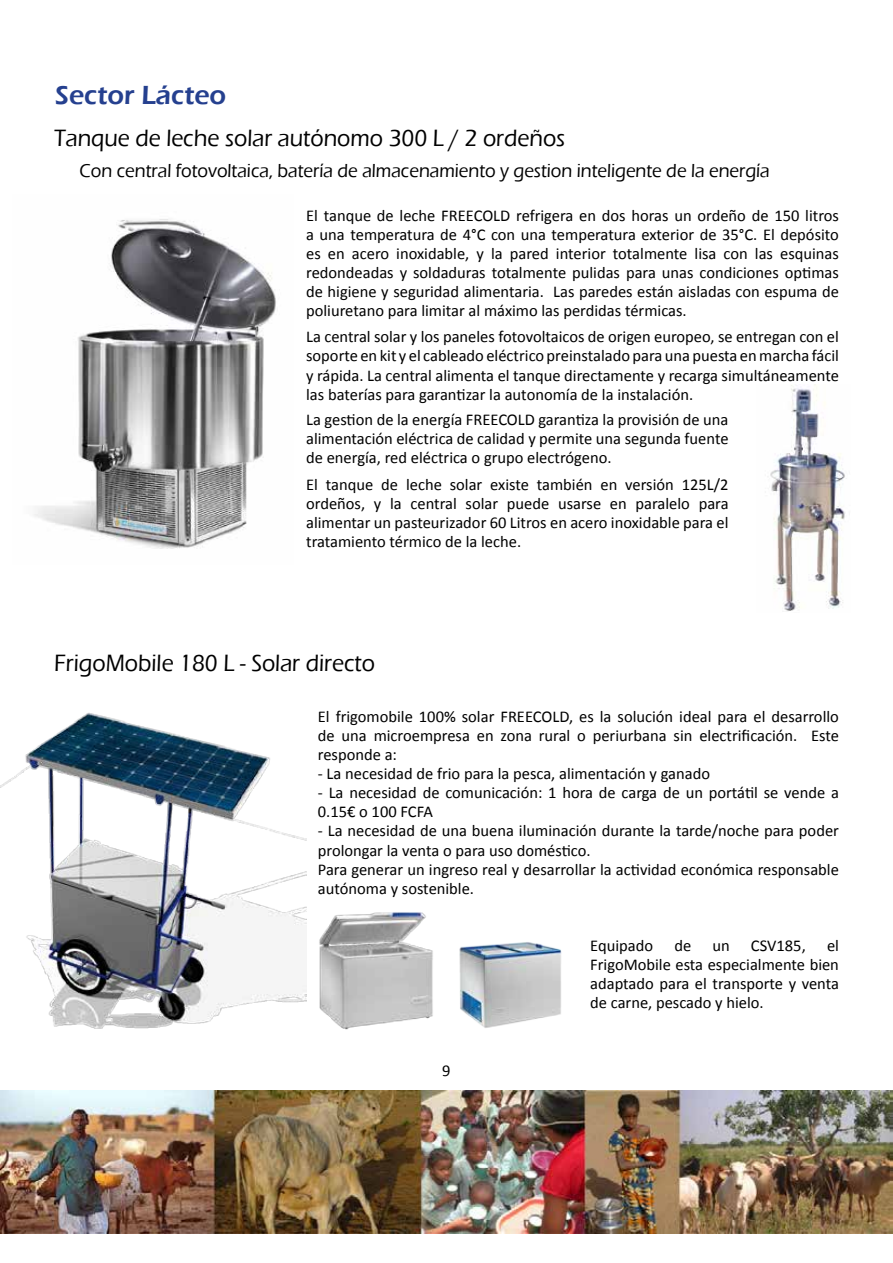
<style>
.page{position:relative;width:893px;height:1263px;background:#fff}
.page>*{position:absolute;margin:0;border:0;box-sizing:border-box;transform-origin:0 0}
.t1{font:600 27px "Eras ITC";color:#25408f}
.t2{font:500 24.3px "Eras ITC";color:#000;scale:.93 1}
.t3{font:500 19.5px "Eras ITC";color:#000;scale:.93 1}
.t4{font:16.5px/19px "Calibri";color:#000;text-align:justify}
</style>
<div class="page">
<img style="left:0;top:1091px;width:893px;height:142px">
<img style="left:770px;top:385px;width:75px;height:226px">
<img style="left:0;top:713px;width:306px;height:316px">
<img style="left:34px;top:219px;width:242px;height:330px">
<img style="left:459px;top:942px;width:103px;height:86px">
<img style="left:319px;top:912px;width:114px;height:118px">
<h1 class="t1" style="left:55px;top:79px;width:173px">Sector Lácteo</h1>
<h2 class="t2" style="left:54px;top:124px;width:551px">Tanque de leche solar autónomo 300 L / 2 ordeños</h2>
<p class="t3" style="left:80px;top:160px;width:744px">Con central fotovoltaica, batería de almacenamiento y gestion inteligente de la energía</p>
<p class="t4" style="left:306px;top:205px;width:534px">El tanque de leche FREECOLD refrigera en dos horas un ordeño de 150 litros a una temperatura de 4°C con una temperatura exterior de 35°C. El depósito es en acero inoxidable, y la pared interior totalmente lisa con las esquinas redondeadas y soldaduras totalmente pulidas para unas condiciones optimas de higiene y seguridad alimentaria. Las paredes están aisladas con espuma de poliuretano para limitar al máximo las perdidas térmicas.</p>
<p class="t4" style="left:306px;top:327px;width:534px">La central solar y los paneles fotovoltaicos de origen europeo, se entregan con el soporte en kit y el cableado eléctrico preinstalado para una puesta en marcha fácil y rápida. La central alimenta el tanque directamente y recarga simultáneamente las baterías para garantizar la autonomía de la instalación.</p>
<p class="t4" style="left:306px;top:410px;width:424px">La gestion de la energía FREECOLD garantiza la provisión de una alimentación eléctrica de calidad y permite una segunda fuente de energía, red eléctrica o grupo electrógeno.</p>
<p class="t4" style="left:306px;top:474px;width:424px">El tanque de leche solar existe también en versión 125L/2 ordeños, y la central solar puede usarse en paralelo para alimentar un pasteurizador 60 Litros en acero inoxidable para el tratamiento térmico de la leche.</p>
<h2 class="t2" style="left:54px;top:650px;width:347px">FrigoMobile 180 L - Solar directo</h2>
<p class="t4" style="left:318px;top:707px;width:523px">El frigomobile 100% solar FREECOLD, es la solución ideal para el desarrollo de una microempresa en zona rural o periurbana sin electrificación. Este responde a:</p>
<p class="t4" style="left:318px;top:764px;width:394px">- La necesidad de frio para la pesca, alimentación y ganado</p>
<p class="t4" style="left:318px;top:783px;width:523px">- La necesidad de comunicación: 1 hora de carga de un portátil se vende a<br>0.15€ o 100 FCFA</p>
<p class="t4" style="left:318px;top:821px;width:523px;text-align:left">- La necesidad de una buena iluminación durante la tarde/noche para poder prolongar la venta o para uso doméstico.<br>Para generar un ingreso real y desarrollar la actividad económica responsable autónoma y sostenible.</p>
<p class="t4" style="left:442px;top:1060px;width:10px">9</p>
<p class="t4" style="left:590px;top:935px;width:250px;text-indent:237px">el FrigoMobile esta especialmente bien adaptado para el transporte y venta de carne, pescado y hielo.</p>
<p class="t4" style="left:590px;top:935px;width:64px">Equipado</p>
<p class="t4" style="left:674px;top:935px;width:18px">de</p>
<p class="t4" style="left:712px;top:935px;width:19px">un</p>
<p class="t4" style="left:751px;top:935px;width:56px">CSV185,</p>
</div>
